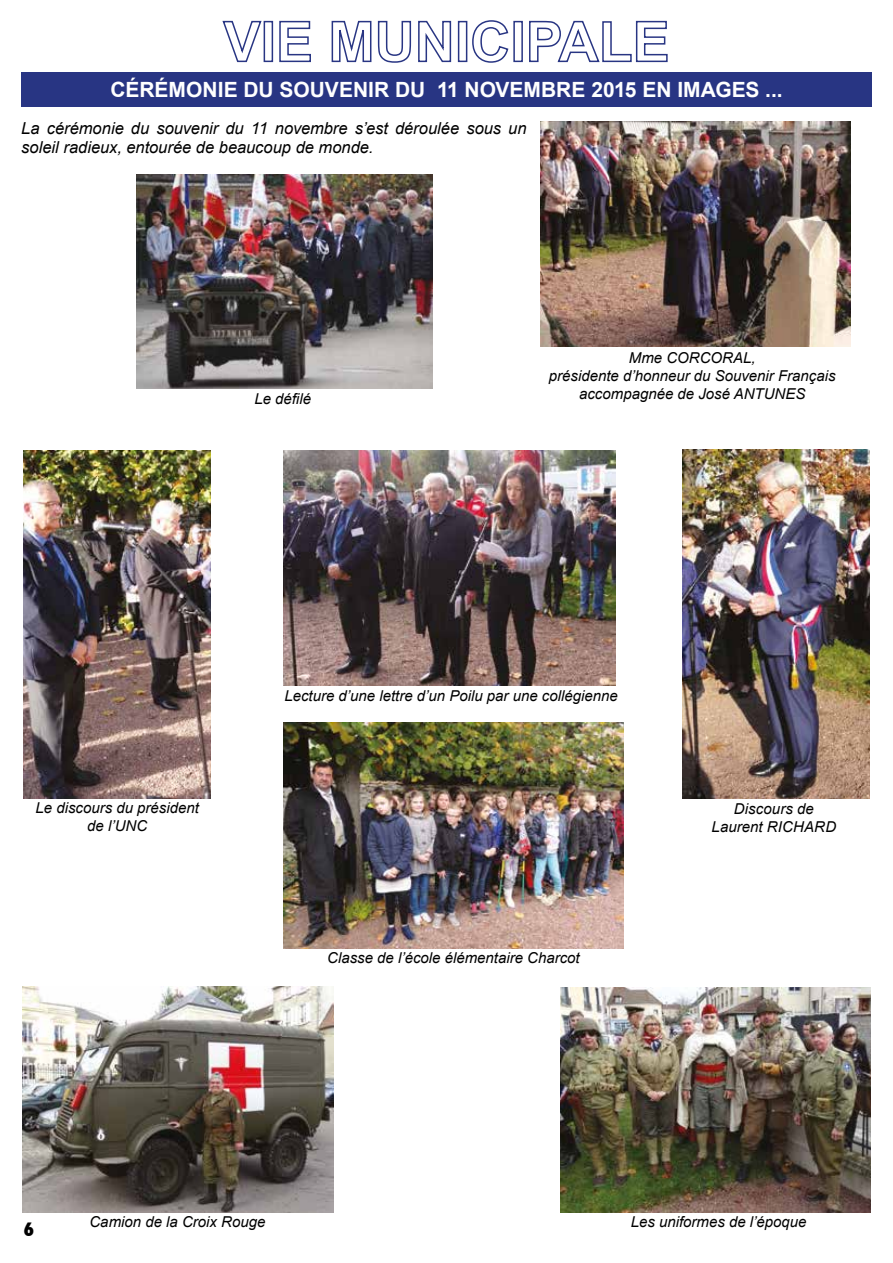
<style>
.page{position:relative;width:893px;height:1263px;background:#fff}
.page>*{position:absolute;margin:0;border:0;box-sizing:border-box;transform-origin:0 0}
.t1{font:700 21px "Arial";color:#fff}
.t2{font:800 condensed 18px "Futura";color:#000}
.t3{font:italic 16.5px/19.8px "Arial";color:#000}
.t4{font:italic 15px/18px "Arial";color:#000;text-align:center}
</style>
<div class="page">
<svg style="left:222px;top:20px;width:40px;height:43px"></svg>
<div style="left:264px;top:21px;width:9px;height:41px;border:2px solid #283583"></div>
<svg style="left:279px;top:20px;width:32px;height:43px"></svg>
<svg style="left:331px;top:20px;width:121px;height:43px"></svg>
<div style="left:458px;top:21px;width:9px;height:41px;border:2px solid #283583"></div>
<svg style="left:472px;top:20px;width:37px;height:43px"></svg>
<div style="left:513px;top:21px;width:10px;height:41px;border:2px solid #283583"></div>
<svg style="left:529px;top:20px;width:139px;height:43px"></svg>
<div style="left:21px;top:73px;width:851px;height:34px;background:#283583"></div>
<img style="left:137px;top:175px;width:296px;height:213px">
<img style="left:560px;top:987px;width:311px;height:226px">
<img style="left:23px;top:450px;width:188px;height:349px">
<img style="left:682px;top:450px;width:187px;height:348px">
<img style="left:540px;top:122px;width:310px;height:225px">
<img style="left:284px;top:450px;width:331px;height:236px">
<img style="left:23px;top:987px;width:310px;height:225px">
<img style="left:284px;top:723px;width:340px;height:225px">
<h1 class="t1" style="left:110px;top:76px;width:674px">CÉRÉMONIE DU SOUVENIR DU 11 NOVEMBRE 2015 EN IMAGES ...</h1>
<p class="t3" style="left:21px;top:118px;width:507px">La cérémonie du souvenir du 11 novembre s’est déroulée sous un soleil radieux, entourée de beaucoup de monde.</p>
<p class="t4" style="left:254px;top:390px;width:58px">Le défilé</p>
<p class="t4" style="left:549px;top:349px;width:288px">Mme CORCORAL,<br>présidente d’honneur du Souvenir Français accompagnée de José ANTUNES</p>
<p class="t4" style="left:36px;top:799px;width:165px">Le discours du président de l’UNC</p>
<p class="t4" style="left:284px;top:687px;width:335px">Lecture d’une lettre d’un Poilu par une collégienne</p>
<p class="t4" style="left:327px;top:949px;width:254px">Classe de l’école élémentaire Charcot</p>
<p class="t4" style="left:712px;top:799px;width:126px">Discours de<br>Laurent RICHARD</p>
<p class="t2" style="left:24px;top:1217px;width:12px">6</p>
<p class="t4" style="left:89px;top:1213px;width:177px">Camion de la Croix Rouge</p>
<p class="t4" style="left:631px;top:1213px;width:177px">Les uniformes de l’époque</p>
</div>
